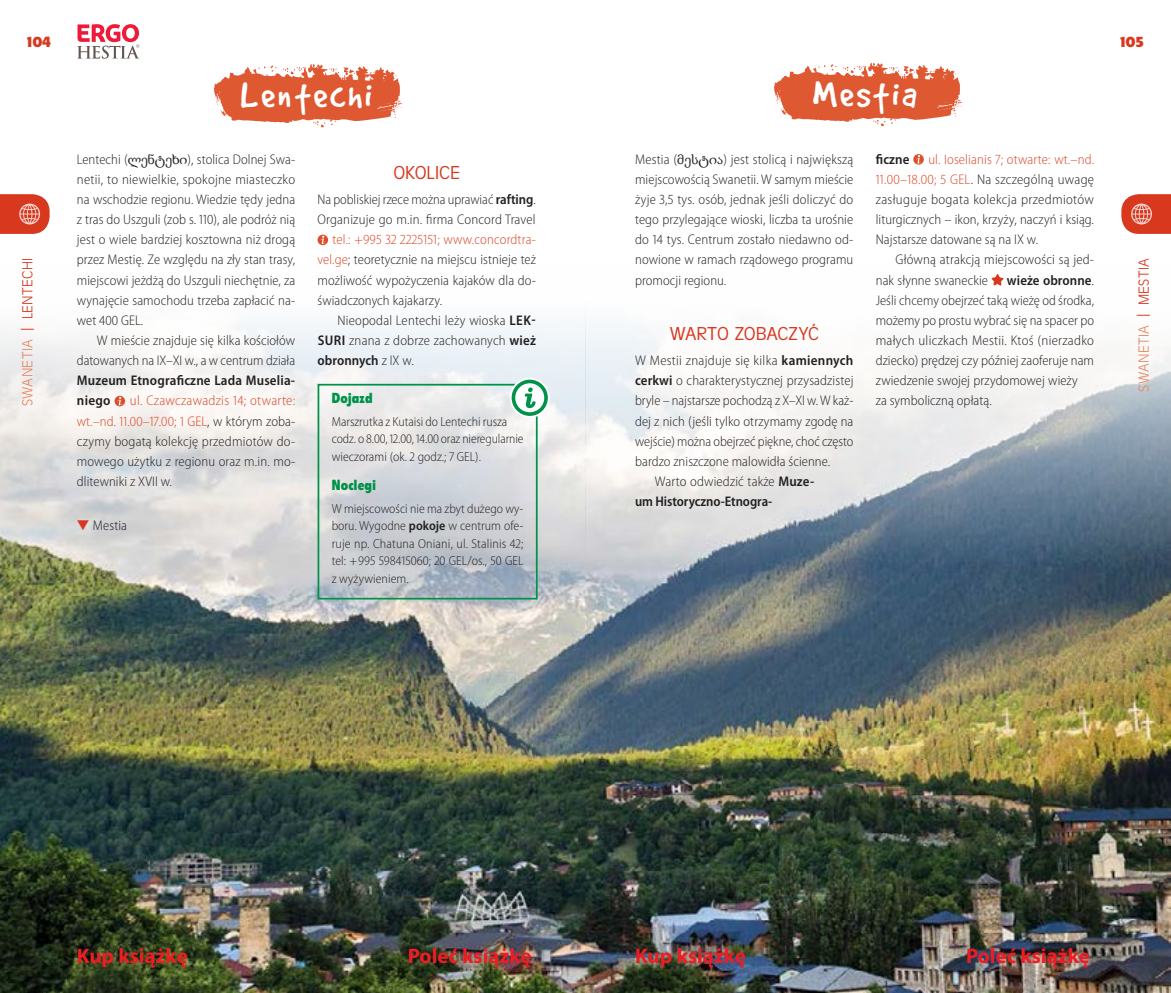
<style>
.page{position:relative;width:1171px;height:993px;background:#fff}
.page>*{position:absolute;margin:0;border:0;box-sizing:border-box;transform-origin:0 0}
.t1{font:40.25px "GOOD DOG PL";letter-spacing:.07em;color:#fff}
.t2{font:23.62px "EFN Olivea Light OT";letter-spacing:.015em;color:#d8381e}
.t3{font:700 21px "Myriad Pro";color:#ee1d23}
.t4{font:300 semi-condensed 14px/20.1px "Myriad Pro";letter-spacing:.005em;color:#231f20;text-align:justify}
.t5{font:600 semi-condensed 14px "Myriad Pro";letter-spacing:.01em;color:#231f20}
.t6{font:300 semi-condensed 14px "Myriad Pro";letter-spacing:.01em;color:#db4524}
.t7{font:14px "EFN Olivea Light OT";letter-spacing:.025em;color:#d8381e}
.t8{font:14px "EFN Olivea Light OT";letter-spacing:.025em;color:#e88763}
.t9{font:14px "EFN Olivea";letter-spacing:.02em;color:#009248}
.t10{font:14px "EFN Olivea Nigra";color:#d8381e}
.t11{font:300 semi-condensed 13.12px/17.5px "Myriad Pro";letter-spacing:.005em;color:#231f20}
.s1{color:#e88763}
.s2{font-family:"Sylfaen";font-weight:400;font-stretch:normal}
.s3{font-weight:600}
.s4{color:#db4524}
.s5{font-weight:300}
.s6{color:#d8381e}
</style>
<div class="page">
<img style="left:0;top:278px;width:1171px;height:714px">
<svg style="left:77px;top:24px;width:63px;height:35px"></svg>
<svg style="left:0;top:194px;width:50px;height:40px;background:#dd5640"></svg>
<svg style="left:214px;top:64px;width:188px;height:64px"></svg>
<svg style="left:317px;top:234px;width:11px;height:11px"></svg>
<svg style="left:321px;top:235px;width:4px;height:9px"></svg>
<svg style="left:114px;top:395px;width:11px;height:11px"></svg>
<svg style="left:118px;top:396px;width:4px;height:9px"></svg>
<svg style="left:317px;top:383px;width:221px;height:217px;background:#ccd3d5"></svg>
<svg style="left:510px;top:377px;width:40px;height:40px"></svg>
<svg style="left:512px;top:379px;width:36px;height:37px"></svg>
<svg style="left:1121px;top:194px;width:50px;height:40px;background:#dd5640"></svg>
<svg style="left:774px;top:62px;width:188px;height:65px"></svg>
<svg style="left:913px;top:154px;width:11px;height:11px"></svg>
<svg style="left:916px;top:155px;width:4px;height:8px"></svg>
<svg style="left:991px;top:274px;width:12px;height:11px"></svg>
<p class="t10" style="left:27px;top:32px;width:25px">104</p>
<p class="t7" style="left:19px;top:406px;width:149px;rotate:-90deg"><span class="s1">Swanetia</span> | Lentechi</p>
<p class="t1" style="left:241px;top:68px;width:133px">Lentechi</p>
<p class="t4" style="left:77px;top:149px;width:220px">Lentechi (<span class="s2">ლენტეხი</span>), stolica Dolnej Swa-</p>
<p class="t4" style="left:77px;top:169px;width:220px">netii, to niewielkie, spokojne miasteczko</p>
<p class="t4" style="left:77px;top:189px;width:220px">na wschodzie regionu. Wiedzie tędy jedna</p>
<p class="t4" style="left:77px;top:210px;width:220px">z tras do Uszguli (zob s. 110), ale podróż nią</p>
<p class="t4" style="left:77px;top:230px;width:220px">jest o wiele bardziej kosztowna niż drogą</p>
<p class="t4" style="left:77px;top:250px;width:220px">przez Mestię. Ze względu na zły stan trasy,</p>
<p class="t4" style="left:77px;top:270px;width:220px">miejscowi jeżdżą do Uszguli niechętnie, za</p>
<p class="t4" style="left:77px;top:290px;width:220px">wynajęcie samochodu trzeba zapłacić na-</p>
<p class="t4" style="left:77px;top:310px;width:68px">wet 400 GEL.</p>
<p class="t4" style="left:97px;top:330px;width:200px">W mieście znajduje się kilka kościołów</p>
<p class="t4" style="left:77px;top:350px;width:220px">datowanych na IX–XI w., a w centrum działa</p>
<p class="t5" style="left:77px;top:373px;width:220px">Muzeum Etnograficzne Lada Muselia-</p>
<p class="t5" style="left:77px;top:393px;width:35px">niego</p>
<p class="t2" style="left:393px;top:156px;width:68px">okolice</p>
<p class="t4" style="left:317px;top:189px;width:220px">Na pobliskiej rzece można uprawiać <span class="s3">rafting</span>.</p>
<p class="t4" style="left:317px;top:210px;width:220px">Organizuje go m.in. firma Concord Travel</p>
<p class="t6" style="left:333px;top:232px;width:205px">tel.: +995 32 2225151; www.concordtra-</p>
<p class="t4" style="left:317px;top:250px;width:220px"><span class="s4">vel.ge</span>; teoretycznie na miejscu istnieje też</p>
<p class="t4" style="left:317px;top:270px;width:220px">możliwość wypożyczenia kajaków dla do-</p>
<p class="t4" style="left:317px;top:290px;width:126px">świadczonych kajakarzy.</p>
<p class="t4" style="left:337px;top:310px;width:200px">Nieopodal Lentechi leży wioska <span class="s3">LEK-</span></p>
<p class="t4" style="left:318px;top:330px;width:220px"><span class="s3">SURI</span> znana z dobrze zachowanych <span class="s3">wież</span></p>
<p class="t5" style="left:317px;top:352px;width:98px">obronnych <span class="s5">z IX w.</span></p>
<p class="t4" style="left:77px;top:391px;width:220px;text-indent:53px"><span class="s4">ul. Czawczawadzis 14; otwarte: wt.–nd. 11.00–17.00; 1 GEL</span>, w którym zoba&shy;czymy bogatą kolekcję przedmiotów do&shy;mowego użytku z regionu oraz m.in. mo&shy;dlitewniki z XVII w.</p>
<p class="t9" style="left:332px;top:388px;width:42px">Dojazd</p>
<p class="t11" style="left:332px;top:412px;width:193px">Marszrutka z Kutaisi do Lentechi rusza codz. o 8.00, 12.00, 14.00 oraz nieregularnie wieczorami (ok. 2 godz.; 7 GEL).</p>
<p class="t9" style="left:332px;top:475px;width:46px">Noclegi</p>
<p class="t11" style="left:332px;top:499px;width:193px;text-align:justify">W miejscowości nie ma zbyt dużego wy&shy;boru. Wygodne <span class="s3">pokoje</span> w centrum ofe&shy;ruje np. Chatuna Oniani, ul. Stalinis 42; tel: +995 598415060; 20 GEL/os., 50 GEL z wyżywieniem.</p>
<p class="t4" style="left:77px;top:515px;width:52px"><span class="s6">▼</span> Mestia</p>
<p class="t1" style="left:813px;top:67px;width:105px">Mestia</p>
<p class="t4" style="left:635px;top:149px;width:220px">Mestia (<span class="s2">მესტია</span>) jest stolicą i największą miejscowością Swanetii. W samym mieście żyje 3,5 tys. osób, jednak jeśli doliczyć do tego przylegające wioski, liczba ta urośnie do 14 tys. Centrum zostało niedawno od&shy;nowione w ramach rządowego programu promocji regionu.</p>
<p class="t2" style="left:670px;top:317px;width:150px">warto zobaczyć</p>
<p class="t4" style="left:635px;top:350px;width:220px">W Mestii znajduje się kilka <span class="s3">kamiennych</span></p>
<p class="t4" style="left:635px;top:371px;width:220px"><span class="s3">cerkwi</span> o charakterystycznej przysadzistej</p>
<p class="t4" style="left:635px;top:391px;width:220px">bryle – najstarsze pochodzą z X–XI w. W każ-</p>
<p class="t4" style="left:635px;top:411px;width:220px">dej z nich (jeśli tylko otrzymamy zgodę na</p>
<p class="t4" style="left:635px;top:431px;width:220px">wejście) można obejrzeć piękne, choć często</p>
<p class="t4" style="left:635px;top:451px;width:197px">bardzo zniszczone malowidła ścienne.</p>
<p class="t4" style="left:655px;top:471px;width:161px">Warto odwiedzić także <span class="s3">Muze-</span></p>
<p class="t5" style="left:635px;top:493px;width:139px">um Historyczno-Etnogra-</p>
<p class="t5" style="left:876px;top:151px;width:35px">ficzne</p>
<p class="t6" style="left:928px;top:151px;width:167px">ul. Ioselianis 7; otwarte: wt.–nd.</p>
<p class="t4" style="left:876px;top:169px;width:220px"><span class="s4">11.00–18.00; 5 GEL</span>. Na szczególną uwagę</p>
<p class="t4" style="left:876px;top:189px;width:220px">zasługuje bogata kolekcja przedmiotów</p>
<p class="t4" style="left:876px;top:210px;width:220px">liturgicznych – ikon, krzyży, naczyń i ksiąg.</p>
<p class="t4" style="left:876px;top:230px;width:164px">Najstarsze datowane są na IX w.</p>
<p class="t4" style="left:895px;top:250px;width:200px">Główną atrakcją miejscowości są jed-</p>
<p class="t4" style="left:876px;top:270px;width:114px">nak słynne swaneckie</p>
<p class="t4" style="left:876px;top:270px;width:220px;text-align:left;text-indent:131px"><span class="s3">wieże obronne</span>.<br>Jeśli chcemy obejrzeć taką wieżę od środka, możemy po prostu wybrać się na spacer po małych uliczkach Mestii. Ktoś (nierzadko dziecko) prędzej czy później zaoferuje nam zwiedzenie swojej przydomowej wieży<br>za symboliczną opłatą.</p>
<p class="t10" style="left:1120px;top:32px;width:25px">105</p>
<p class="t8" style="left:1135px;top:391px;width:135px;rotate:-90deg">Swanetia <span class="s6">| MeStia</span></p>
<h3 class="t3" style="left:77px;top:942px;width:112px">Kup książkę</h3>
<h3 class="t3" style="left:408px;top:942px;width:125px">Poleć książkę</h3>
<h3 class="t3" style="left:635px;top:942px;width:112px">Kup książkę</h3>
<h3 class="t3" style="left:966px;top:942px;width:125px">Poleć książkę</h3>
</div>
